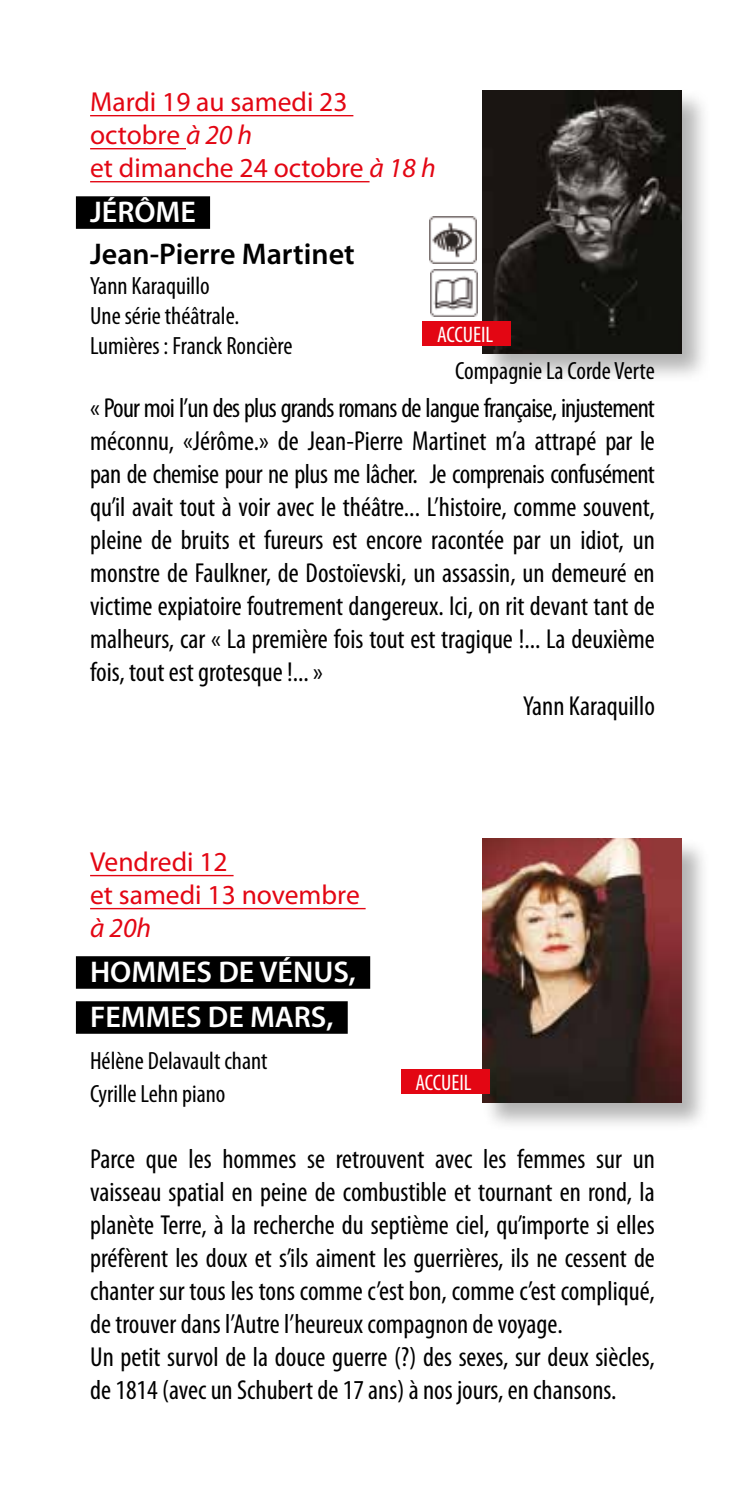
<style>
.page{position:relative;width:745px;height:1489px;background:#fff}
.page>*{position:absolute;margin:0;border:0;box-sizing:border-box;transform-origin:0 0}
.t1{font:600 30px/45px "Myriad Pro";color:#fff}
.t2{font:600 30px "Myriad Pro";color:#000}
.t3{font:condensed 27.5px/33px "Myriad Pro";color:#000}
.t4{font:27.5px/33px "Myriad Pro";color:#e30613}
.t5{font:condensed 27.5px "Myriad Pro";letter-spacing:-.03em;color:#000}
.t6{font:condensed 27.5px "Myriad Pro";letter-spacing:-.02em;color:#000}
.t7{font:italic 27.5px "Myriad Pro";color:#e30613}
.t8{font:condensed 25px/30px "Myriad Pro";color:#000}
.t9{font:condensed 22.5px "Myriad Pro";color:#fff}
.s1{font-style:italic}
</style>
<div class="page">
<hr style="left:90px;top:115px;width:263px;height:1px;background:#e30613">
<hr style="left:90px;top:148px;width:96px;height:1px;background:#e30613">
<hr style="left:90px;top:181px;width:279px;height:1px;background:#e30613">
<div style="left:76px;top:196px;width:134px;height:33px;background:#000"></div>
<hr style="left:90px;top:874px;width:143px;height:2px;background:#e30613">
<hr style="left:90px;top:907px;width:275px;height:2px;background:#e30613">
<div style="left:76px;top:956px;width:294px;height:32px;background:#000"></div>
<div style="left:76px;top:1001px;width:271px;height:32px;background:#000"></div>
<div style="left:481px;top:837px;width:229px;height:295px;background:#000;opacity:.3"></div>
<img style="left:482px;top:838px;width:198px;height:264px">
<div style="left:400px;top:1068px;width:89px;height:25px;background:#e30613"></div>
<img style="left:429px;top:217px;width:47px;height:47px">
<img style="left:430px;top:269px;width:47px;height:47px">
<div style="left:480px;top:88px;width:231px;height:296px;background:#000;opacity:.3"></div>
<img style="left:482px;top:90px;width:198px;height:264px">
<div style="left:422px;top:321px;width:89px;height:24px;background:#e30613"></div>
<p class="t4" style="left:90px;top:84px;width:347px">Mardi 19 au samedi 23 octobre <span class="s1">à 20 h<br></span>et dimanche 24 octobre <span class="s1">à 18 h</span></p>
<p class="t1" style="left:90px;top:188px;width:107px">JÉRÔME</p>
<p class="t2" style="left:90px;top:235px;width:266px">Jean-Pierre Martinet</p>
<p class="t8" style="left:90px;top:271px;width:204px">Yann Karaquillo<br>Une série théâtrale.<br>Lumières : Franck Roncière</p>
<p class="t9" style="left:437px;top:320px;width:58px">ACCUEIL</p>
<p class="t8" style="left:455px;top:356px;width:201px">Compagnie La Corde Verte</p>
<p class="t5" style="left:90px;top:391px;width:566px">« Pour moi l’un des plus grands romans de langue française, injustement</p>
<p class="t3" style="left:90px;top:424px;width:566px">méconnu, «Jérôme.» de Jean-Pierre Martinet m’a attrapé par le</p>
<p class="t6" style="left:90px;top:457px;width:566px">pan de chemise pour ne plus me lâcher. Je comprenais confusément</p>
<p class="t3" style="left:90px;top:490px;width:566px">qu’il avait tout à voir avec le théâtre... L’histoire, comme souvent,</p>
<p class="t3" style="left:90px;top:523px;width:566px">pleine de bruits et fureurs est encore racontée par un idiot, un</p>
<p class="t3" style="left:90px;top:556px;width:566px">monstre de Faulkner, de Dostoïevski, un assassin, un demeuré en</p>
<p class="t3" style="left:90px;top:589px;width:565px">victime expiatoire foutrement dangereux. Ici, on rit devant tant de</p>
<p class="t3" style="left:90px;top:622px;width:566px">malheurs, car « La première fois tout est tragique !... La deuxième</p>
<p class="t3" style="left:90px;top:655px;width:234px">fois, tout est grotesque !... »</p>
<p class="t3" style="left:523px;top:688px;width:133px">Yann Karaquillo</p>
<p class="t4" style="left:90px;top:844px;width:271px">Vendredi 12<br>et samedi 13 novembre</p>
<p class="t7" style="left:90px;top:910px;width:63px">à 20h</p>
<p class="t1" style="left:90px;top:948px;width:267px">HOMMES DE VÉNUS,<br>FEMMES DE MARS,</p>
<p class="t8" style="left:90px;top:1044px;width:179px;line-height:33px">Hélène Delavault chant<br>Cyrille Lehn piano</p>
<p class="t9" style="left:415px;top:1068px;width:58px">ACCUEIL</p>
<p class="t3" style="left:90px;top:1142px;width:566px">Parce que les hommes se retrouvent avec les femmes sur un vaisseau spatial en peine de combustible et tournant en rond, la planète Terre, à la recherche du septième ciel, qu’importe si elles préfèrent les doux et s’ils aiment les guerrières, ils ne cessent de chanter sur tous les tons comme c’est bon, comme c’est compliqué, de trouver dans l’Autre l’heureux compagnon de voyage.<br>Un petit survol de la douce guerre (?) des sexes, sur deux siècles, de 1814 (avec un Schubert de 17 ans) à nos jours, en chansons.</p>
</div>
